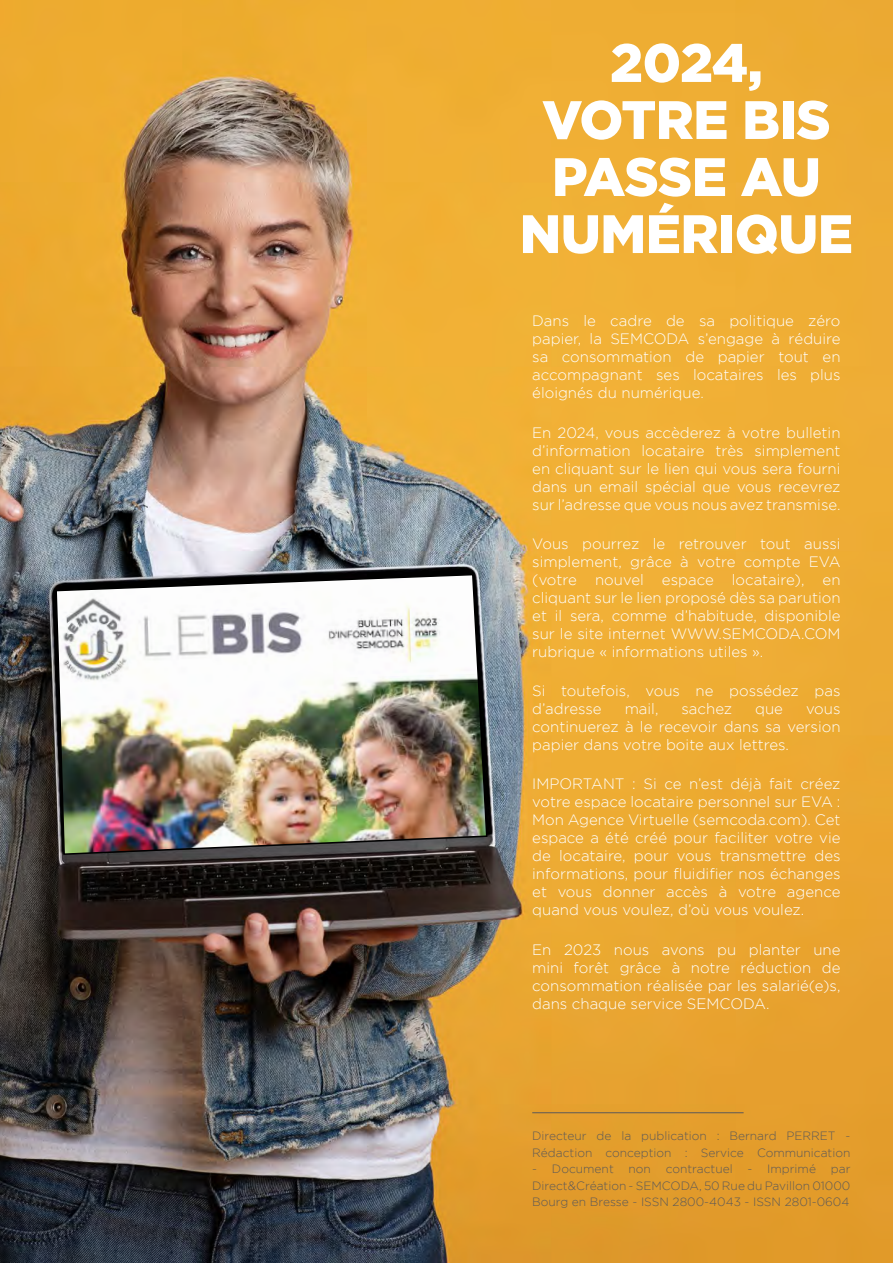
<style>
.page{position:relative;width:893px;height:1263px;background:#fff}
.page>*{position:absolute;margin:0;border:0;box-sizing:border-box;transform-origin:0 0}
.t1{font:900 54px/57px "Gotham";letter-spacing:-.01em;color:#fff;text-align:center}
.t2{font:300 15px/18px "Gotham";color:#fff;text-align:justify}
.t3{font:300 12px/16.5px "Gotham";color:#5c5958}
</style>
<div class="page">
<img style="left:0;top:0;width:893px;height:1263px">
<img style="left:55px;top:573px;width:433px;height:283px">
<hr style="left:532px;top:1112px;width:212px;height:1px;background:#5c5958">
<h1 class="t1" style="left:520px;top:33px;width:335px">2024,<br>VOTRE BIS<br>PASSE AU<br>NUMÉRIQUE</h1>
<p class="t2" style="left:532px;top:312px;width:310px">Dans le cadre de sa politique zéro papier, la SEMCODA s’engage à réduire sa consommation de papier tout en accompagnant ses locataires les plus éloignés du numérique.</p>
<p class="t2" style="left:532px;top:423px;width:310px">En 2024, vous accèderez à votre bulletin d’information locataire très simplement en cliquant sur le lien qui vous sera fourni dans un email spécial que vous recevrez sur l’adresse que vous nous avez transmise.</p>
<p class="t2" style="left:532px;top:534px;width:310px">Vous pourrez le retrouver tout aussi simplement, grâce à votre compte EVA (votre nouvel espace locataire), en cliquant sur le lien proposé dès sa parution et il sera, comme d’habitude, disponible sur le site internet WWW.SEMCODA.COM rubrique « informations utiles ».</p>
<p class="t2" style="left:532px;top:682px;width:310px">Si toutefois, vous ne possédez pas d’adresse</p>
<p class="t2" style="left:625px;top:700px;width:35px">mail,</p>
<p class="t2" style="left:681px;top:700px;width:52px">sachez</p>
<p class="t2" style="left:755px;top:700px;width:29px">que</p>
<p class="t2" style="left:532px;top:700px;width:310px;text-indent:274px">vous continuerez à le recevoir dans sa version papier dans votre boite aux lettres.</p>
<p class="t2" style="left:532px;top:775px;width:310px">IMPORTANT : Si ce n’est déjà fait créez votre espace locataire personnel sur EVA :<br>Mon Agence Virtuelle (semcoda.com). Cet espace a été créé pour faciliter votre vie de locataire, pour vous transmettre des informations, pour fluidifier nos échanges et vous donner accès à votre agence quand vous voulez, d’où vous voulez.</p>
<p class="t2" style="left:532px;top:940px;width:310px">En 2023 nous avons pu planter une mini forêt grâce à notre réduction de consommation réalisée par les salarié(e)s, dans chaque service SEMCODA.</p>
<p class="t3" style="left:532px;top:1128px;width:320px">Directeur de la publication : Bernard PERRET -<br>Rédaction conception : Service Communication</p>
<p class="t3" style="left:532px;top:1161px;width:320px;text-align:justify">- Document non contractuel - Imprimé par Direct&amp;Création - SEMCODA, 50 Rue du Pavillon 01000<br>Bourg en Bresse - ISSN 2800-4043 - ISSN 2801-0604</p>
</div>
